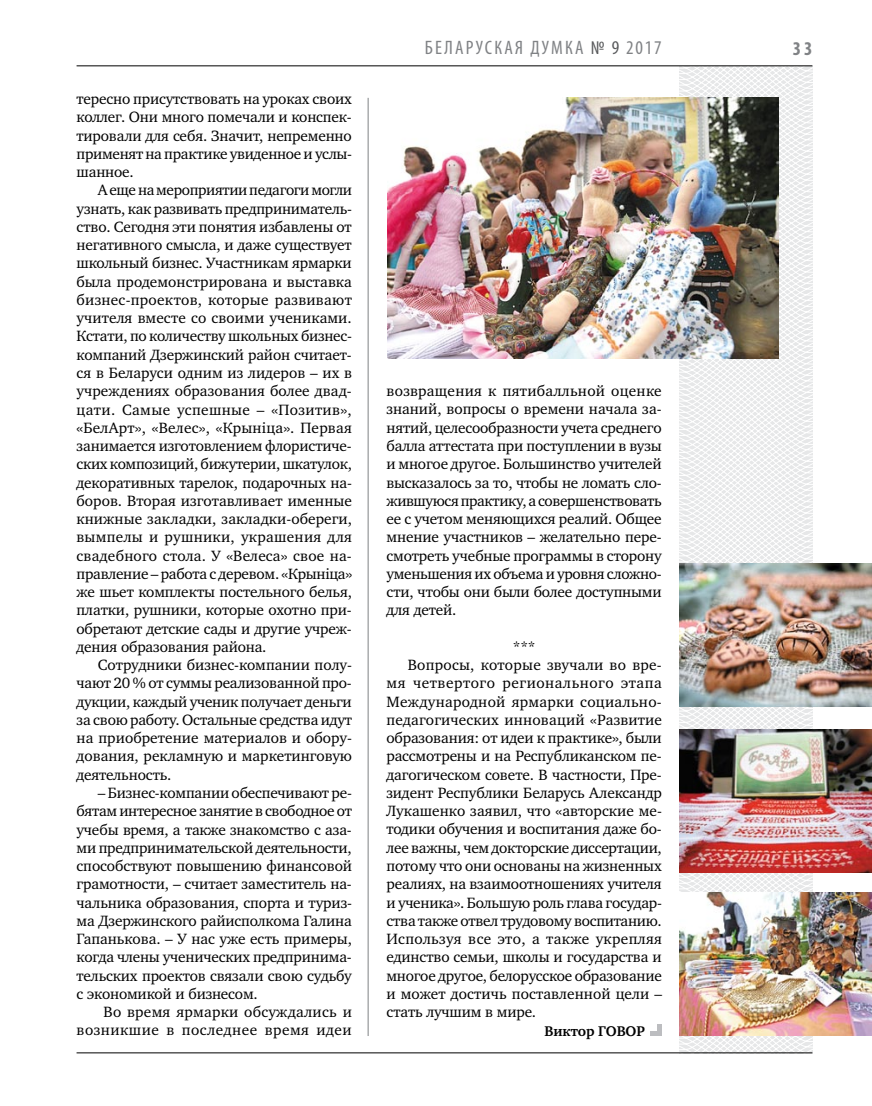
<style>
.page{position:relative;width:872px;height:1106px;background:#fff}
.page>*{position:absolute;margin:0;border:0;box-sizing:border-box;transform-origin:0 0}
.t1{font:condensed 19.5px "Myriad Pro";letter-spacing:.11em;color:#808285}
.t2{font:700 condensed 19.5px "Myriad Pro";color:#808285}
.t3{font:15.3px/18.3px "Charter C";letter-spacing:-.01em;color:#000;text-align:justify}
.t4{font:15.3px/18.3px "Charter C";letter-spacing:.03em;color:#000;text-align:right}
.t5{font:15.3px "Charter C";letter-spacing:.02em;color:#000}
.t6{font:15.3px "Charter C";letter-spacing:.01em;color:#000}
.t7{font:15.3px "Charter C";letter-spacing:.015em;color:#000}
.t8{font:700 14.4px "Charter C";letter-spacing:-.01em;color:#000}
.s1{color:#58595b}
</style>
<div class="page">
<hr style="left:368px;top:98px;width:1px;height:938px;background:#808285">
<svg style="left:621px;top:65px;width:249px;height:989px"></svg>
<hr style="left:77px;top:65px;width:735px;height:1px;background:#000">
<hr style="left:77px;top:1052px;width:735px;height:1px;background:#000">
<img style="left:679px;top:730px;width:193px;height:142px">
<img style="left:387px;top:97px;width:392px;height:261px">
<img style="left:679px;top:564px;width:193px;height:142px">
<img style="left:679px;top:892px;width:193px;height:143px">
<div style="left:657px;top:1023px;width:5px;height:12px;background:#bcbdc0"></div>
<hr style="left:650px;top:1031px;width:12px;height:4px;background:#bcbdc0">
<p class="t3" style="left:77px;top:90px;width:277px">тересно присутствовать на уроках своих коллег. Они много помечали и конспек&shy;тировали для себя. Значит, непременно применят на практике увиденное и услы&shy;шанное.</p>
<p class="t3" style="left:77px;top:181px;width:277px;text-indent:21px">А еще на мероприятии педагоги могли узнать, как развивать предприниматель&shy;ство. Сегодня эти понятия избавлены от негативного смысла, и даже существует школьный бизнес. Участникам ярмарки была продемонстрирована и выставка бизнес-проектов, которые развивают учителя вместе со своими учениками.<br>Кстати, по количеству школьных бизнес&shy;компаний Дзержинский район считает&shy;ся в Беларуси одним из лидеров – их в учреждениях образования более двад&shy;цати. Самые успешные – «Позитив», «БелАрт», «Велес», «Крыніца». Первая занимается изготовлением флористиче&shy;ских композиций, бижутерии, шкатулок, декоративных тарелок, подарочных на&shy;боров. Вторая изготавливает именные книжные закладки, закладки-обереги, вымпелы и рушники, украшения для свадебного стола. У «Велеса» свое на&shy;правление – работа с деревом. «Крыніца» же шьет комплекты постельного белья, платки, рушники, которые охотно при&shy;обретают детские сады и другие учреж&shy;дения образования района.</p>
<p class="t3" style="left:77px;top:656px;width:277px;text-indent:21px">Сотрудники бизнес-компании полу&shy;чают 20 % от суммы реализованной про&shy;дукции, каждый ученик получает деньги за свою работу. Остальные средства идут на приобретение материалов и обору&shy;дования, рекламную и маркетинговую деятельность.</p>
<p class="t3" style="left:77px;top:783px;width:277px;text-indent:21px">– Бизнес-компании обеспечивают ре&shy;бятам интересное занятие в свободное от учебы время, а также знакомство с аза&shy;ми предпринимательской деятельности, способствуют повышению финансовой грамотности, – считает заместитель на&shy;чальника образования, спорта и туриз&shy;ма Дзержинского райисполкома Галина Гапанькова. – У нас уже есть примеры, когда члены ученических предпринима&shy;тельских проектов связали свою судьбу с экономикой и бизнесом.</p>
<p class="t4" style="left:77px;top:1003px;width:277px">Во время ярмарки обсуждались и возникшие в последнее время идеи</p>
<p class="t1" style="left:425px;top:36px;width:238px">БЕЛАРУСКАЯ ДУМКА <span class="s1">№ 9</span> 2017</p>
<p class="t2" style="left:793px;top:37px;width:21px">33</p>
<p class="t3" style="left:386px;top:382px;width:277px">возвращения к пятибалльной оценке знаний, вопросы о времени начала за&shy;нятий, целесообразности учета среднего балла аттестата при поступлении в вузы и многое другое. Большинство учителей высказалось за то, чтобы не ломать сло&shy;жившуюся практику, а совершенствовать ее с учетом меняющихся реалий. Общее мнение участников – желательно пере&shy;смотреть учебные программы в сторону уменьшения их объема и уровня сложно&shy;сти, чтобы они были более доступными для детей.</p>
<p class="t3" style="left:513px;top:637px;width:24px">***</p>
<p class="t7" style="left:408px;top:656px;width:255px">Вопросы, которые звучали во вре-</p>
<p class="t4" style="left:386px;top:674px;width:277px">мя четвертого регионального этапа</p>
<p class="t5" style="left:386px;top:693px;width:277px">Международной ярмарки социально-</p>
<p class="t6" style="left:386px;top:711px;width:277px">педагогических инноваций «Развитие</p>
<p class="t3" style="left:386px;top:729px;width:277px">образования: от идеи к практике», были</p>
<p class="t3" style="left:386px;top:747px;width:277px">рассмотрены и на Республиканском пе-</p>
<p class="t3" style="left:386px;top:765px;width:277px">дагогическом совете. В частности, Пре-</p>
<p class="t3" style="left:386px;top:783px;width:277px">зидент Республики Беларусь Александр</p>
<p class="t3" style="left:386px;top:802px;width:277px">Лукашенко заявил, что «авторские ме-</p>
<p class="t3" style="left:386px;top:820px;width:277px">тодики обучения и воспитания даже бо-</p>
<p class="t3" style="left:386px;top:838px;width:277px">лее важны, чем докторские диссертации,</p>
<p class="t3" style="left:386px;top:856px;width:277px">потому что они основаны на жизненных</p>
<p class="t3" style="left:386px;top:875px;width:277px">реалиях, на взаимоотношениях учителя</p>
<p class="t3" style="left:386px;top:893px;width:277px">и ученика». Большую роль глава государ-</p>
<p class="t3" style="left:386px;top:911px;width:277px">ства также отвел трудовому воспитанию.</p>
<p class="t5" style="left:386px;top:930px;width:277px">Используя все это, а также укрепляя</p>
<p class="t3" style="left:386px;top:948px;width:277px">единство семьи, школы и государства и</p>
<p class="t3" style="left:386px;top:966px;width:277px">многое другое, белорусское образование</p>
<p class="t3" style="left:386px;top:984px;width:277px">и может достичь поставленной цели –</p>
<p class="t3" style="left:386px;top:1002px;width:151px">стать лучшим в мире.</p>
<p class="t8" style="left:544px;top:1022px;width:102px">Виктор ГОВОР</p>
</div>
